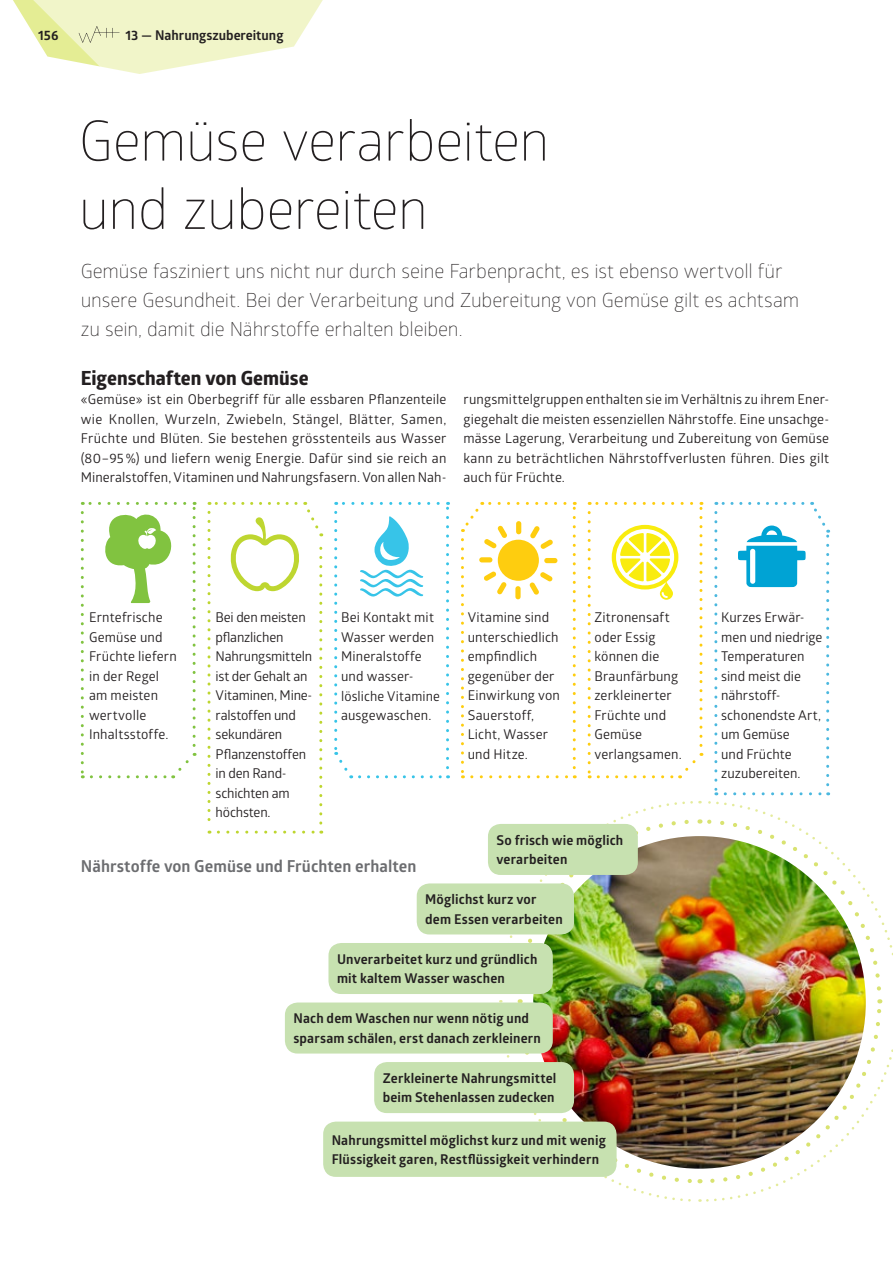
<style>
.page{position:relative;width:893px;height:1263px;background:#fff}
.page>*{position:absolute;margin:0;border:0;box-sizing:border-box;transform-origin:0 0}
.t1{font:300 55.5px/68.2px "Glober";letter-spacing:-.02em;color:#231f20}
.t2{font:300 19.5px/29.2px "Glober";letter-spacing:-.01em;color:#231f20}
.t3{font:700 19.5px "Globerx";color:#231f20}
.t4{font:700 16.5px "Glober";letter-spacing:.005em;color:#6c6d70}
.t5{font:13.5px/19.5px "Glober";letter-spacing:.005em;color:#231f20}
.t6{font:700 13.5px/19.5px "Glober";letter-spacing:.015em;color:#231f20}
.t7{font:13.5px/19.5px "Glober";letter-spacing:-.015em;color:#231f20}
</style>
<div class="page">
<svg style="left:334px;top:512px;width:18px;height:266px"></svg>
<svg style="left:360px;top:775px;width:89px;height:3px"></svg>
<svg style="left:446px;top:502px;width:3px;height:266px"></svg>
<svg style="left:336px;top:502px;width:102px;height:3px"></svg>
<svg style="left:207px;top:502px;width:115px;height:332px"></svg>
<svg style="left:81px;top:502px;width:115px;height:276px"></svg>
<svg style="left:360px;top:516px;width:64px;height:81px"></svg>
<img style="left:461px;top:502px;width:432px;height:700px">
<div style="left:488px;top:824px;width:150px;height:51px;background:#c7e1b0;border-radius:13px"></div>
<div style="left:417px;top:883px;width:157px;height:51px;background:#c7e1b0;border-radius:13px"></div>
<div style="left:328px;top:943px;width:225px;height:51px;background:#c7e1b0;border-radius:13px"></div>
<div style="left:285px;top:1002px;width:268px;height:51px;background:#c7e1b0;border-radius:13px"></div>
<div style="left:374px;top:1062px;width:200px;height:51px;background:#c7e1b0;border-radius:13px"></div>
<div style="left:323px;top:1121px;width:294px;height:56px;background:#c7e1b0;border-radius:13px"></div>
<svg style="left:13px;top:0;width:310px;height:74px"></svg>
<p class="t6" style="left:38px;top:25px;width:22px">156</p>
<p class="t6" style="left:125px;top:25px;width:160px">13 — Nahrungszubereitung</p>
<h1 class="t1" style="left:79px;top:104px;width:472px">Gemüse verarbeiten und zubereiten</h1>
<h2 class="t2" style="left:81px;top:255px;width:720px">Gemüse fasziniert uns nicht nur durch seine Farbenpracht, es ist ebenso wertvoll für unsere Gesundheit. Bei der Verarbeitung und Zubereitung von Gemüse gilt es achtsam zu sein, damit die Nährstoffe erhalten bleiben.</h2>
<h2 class="t3" style="left:81px;top:364px;width:229px">Eigenschaften von Gemüse</h2>
<p class="t5" style="left:81px;top:389px;width:367px;text-align:justify">«Gemüse» ist ein Oberbegriff für alle essbaren Pflanzenteile wie Knollen, Wurzeln, Zwiebeln, Stängel, Blätter, Samen, Früchte und Blüten. Sie bestehen grösstenteils aus Wasser (80–95%) und liefern wenig Energie. Dafür sind sie reich an Mineralstoffen, Vitaminen und Nahrungsfasern. Von allen Nah-</p>
<p class="t5" style="left:463px;top:389px;width:367px;text-align:justify">rungsmittelgruppen enthalten sie im Verhältnis zu ihrem Ener&shy;giegehalt die meisten essenziellen Nährstoffe. Eine unsachge&shy;mässe Lagerung, Verarbeitung und Zubereitung von Gemüse kann zu beträchtlichen Nährstoffverlusten führen. Dies gilt auch für Früchte.</p>
<p class="t7" style="left:216px;top:607px;width:98px">Bei den meisten pflanzlichen<br>Nahrungsmitteln ist der Gehalt an<br>Vitaminen, Mine&shy;ralstoffen und sekundären<br>Pflanzenstoffen in den Rand&shy;schichten am höchsten.</p>
<p class="t5" style="left:341px;top:607px;width:100px">Bei Kontakt mit<br>Wasser werden<br>Mineralstoffe und wasser&shy;lösliche Vitamine ausgewaschen.</p>
<p class="t5" style="left:468px;top:607px;width:94px">Vitamine sind unterschiedlich empfindlich gegenüber der<br>Einwirkung von<br>Sauerstoff,<br>Licht, Wasser und Hitze.</p>
<p class="t5" style="left:89px;top:607px;width:89px">Erntefrische<br>Gemüse und<br>Früchte liefern in der Regel am meisten wertvolle<br>Inhaltsstoffe.</p>
<p class="t5" style="left:594px;top:607px;width:89px">Zitronensaft oder Essig können die<br>Braunfärbung zerkleinerter<br>Früchte und<br>Gemüse verlangsamen.</p>
<p class="t5" style="left:721px;top:607px;width:103px">Kurzes Erwär&shy;men und niedrige<br>Temperaturen sind meist die nährstoff&shy;schonendste Art, um Gemüse<br>und Früchte zuzubereiten.</p>
<p class="t6" style="left:496px;top:830px;width:128px">So frisch wie möglich verarbeiten</p>
<p class="t6" style="left:425px;top:889px;width:139px">Möglichst kurz vor dem Essen verarbeiten</p>
<p class="t6" style="left:337px;top:949px;width:202px">Unverarbeitet kurz und gründlich mit kaltem Wasser waschen</p>
<p class="t6" style="left:293px;top:1008px;width:249px">Nach dem Waschen nur wenn nötig und sparsam schälen, erst danach zerkleinern</p>
<p class="t6" style="left:383px;top:1068px;width:175px">Zerkleinerte Nahrungsmittel beim Stehenlassen zudecken</p>
<p class="t6" style="left:332px;top:1130px;width:276px">Nahrungsmittel möglichst kurz und mit wenig<br>Flüssigkeit garen, Restfl üssigkeit verhindern</p>
<p class="t4" style="left:81px;top:855px;width:337px">Nährstoffe von Gemüse und Früchten erhalten</p>
</div>
